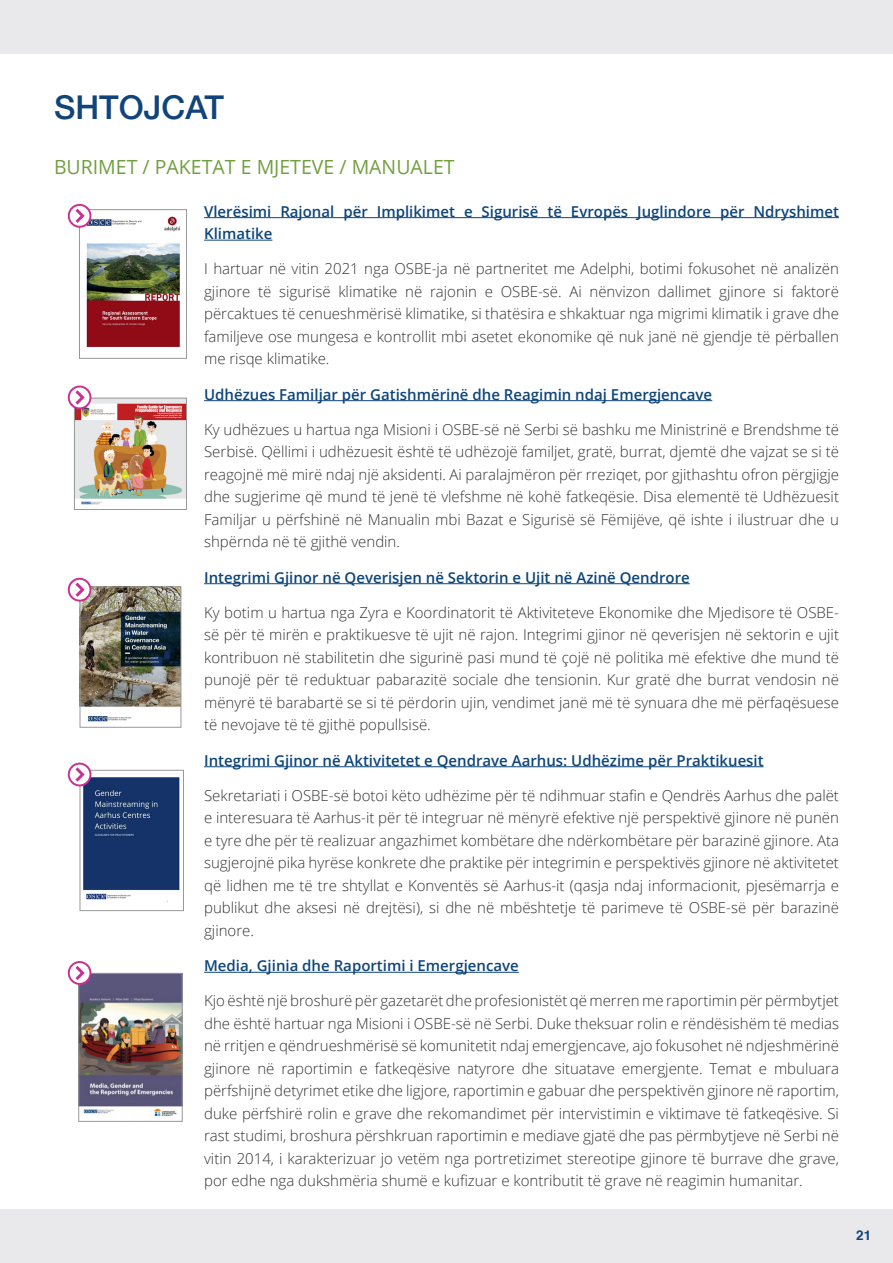
<style>
.page{position:relative;width:893px;height:1263px;background:#fff}
.page>*{position:absolute;margin:0;border:0;box-sizing:border-box;transform-origin:0 0}
.t1{font:500 33px "Helvetica Neue";color:#10447a}
.t2{font:19.5px "Open Sans";color:#729f40}
.t3{font:300 15px/22.5px "Open Sans";color:#323332;text-align:justify}
.t4{font:600 15px/22.5px "Open Sans";color:#0d4579}
.t5{font:700 13.5px "Helvetica";color:#0f457a}
</style>
<div class="page">
<div style="left:0;top:1209px;width:893px;height:54px;background:#e9e9eb"></div>
<div style="left:0;top:0;width:893px;height:54px;background:#e9e9eb"></div>
<hr style="left:204px;top:217px;width:635px;height:1px;background:#0d4579">
<hr style="left:204px;top:240px;width:68px;height:1px;background:#0d4579">
<hr style="left:204px;top:400px;width:508px;height:1px;background:#0d4579">
<hr style="left:204px;top:583px;width:486px;height:1px;background:#0d4579">
<hr style="left:204px;top:766px;width:560px;height:1px;background:#0d4579">
<hr style="left:204px;top:972px;width:315px;height:1px;background:#0d4579">
<img style="left:76px;top:400px;width:109px;height:105px">
<div style="left:74px;top:398px;width:113px;height:112px;border:1px solid #989999"></div>
<img style="left:82px;top:588px;width:97px;height:134px">
<div style="left:80px;top:586px;width:101px;height:142px;border:1px solid #989999"></div>
<img style="left:82px;top:772px;width:99px;height:130px">
<div style="left:80px;top:770px;width:104px;height:141px;border:1px solid #989999"></div>
<img style="left:86px;top:213px;width:94px;height:135px">
<div style="left:79px;top:209px;width:108px;height:150px;border:1px solid #989999"></div>
<svg style="left:68px;top:763px;width:23px;height:23px"></svg>
<svg style="left:68px;top:578px;width:23px;height:24px"></svg>
<svg style="left:68px;top:386px;width:23px;height:23px"></svg>
<svg style="left:68px;top:204px;width:23px;height:24px"></svg>
<img style="left:80px;top:975px;width:101px;height:144px">
<div style="left:78px;top:973px;width:105px;height:149px;border:1px solid #989999"></div>
<svg style="left:68px;top:961px;width:23px;height:24px"></svg>
<p class="t1" style="left:54px;top:88px;width:171px">SHTOJCAT</p>
<p class="t2" style="left:54px;top:154px;width:402px">BURIMET / PAKETAT E MJETEVE / MANUALET</p>
<p class="t4" style="left:204px;top:199px;width:636px">Vlerësimi Rajonal për Implikimet e Sigurisë të Evropës Juglindore për Ndryshimet<br>Klimatike</p>
<p class="t3" style="left:204px;top:257px;width:636px">I hartuar në vitin 2021 nga OSBE-ja në partneritet me Adelphi, botimi fokusohet në analizën gjinore të sigurisë klimatike në rajonin e OSBE-së. Ai nënvizon dallimet gjinore si faktorë përcaktues të cenueshmërisë klimatike, si thatësira e shkaktuar nga migrimi klimatik i grave dhe familjeve ose mungesa e kontrollit mbi asetet ekonomike që nuk janë në gjendje të përballen me risqe klimatike.</p>
<p class="t4" style="left:204px;top:383px;width:510px">Udhëzues Familjar për Gatishmërinë dhe Reagimin ndaj Emergjencave</p>
<p class="t3" style="left:204px;top:418px;width:636px">Ky udhëzues u hartua nga Misioni i OSBE-së në Serbi së bashku me Ministrinë e Brendshme të Serbisë. Qëllimi i udhëzuesit është të udhëzojë familjet, gratë, burrat, djemtë dhe vajzat se si të reagojnë më mirë ndaj një aksidenti. Ai paralajmëron për rreziqet, por gjithashtu ofron përgjigje dhe sugjerime që mund të jenë të vlefshme në kohë fatkeqësie. Disa elementë të Udhëzuesit Familjar u përfshinë në Manualin mbi Bazat e Sigurisë së Fëmijëve, që ishte i ilustruar dhe u shpërnda në të gjithë vendin.</p>
<p class="t4" style="left:204px;top:566px;width:487px">Integrimi Gjinor në Qeverisjen në Sektorin e Ujit në Azinë Qendrore</p>
<p class="t3" style="left:204px;top:601px;width:636px">Ky botim u hartua nga Zyra e Koordinatorit të Aktiviteteve Ekonomike dhe Mjedisore të OSBE&shy;së për të mirën e praktikuesve të ujit në rajon. Integrimi gjinor në qeverisjen në sektorin e ujit kontribuon në stabilitetin dhe sigurinë pasi mund të çojë në politika më efektive dhe mund të punojë për të reduktuar pabarazitë sociale dhe tensionin. Kur gratë dhe burrat vendosin në mënyrë të barabartë se si të përdorin ujin, vendimet janë më të synuara dhe më përfaqësuese të nevojave të të gjithë popullsisë.</p>
<p class="t4" style="left:204px;top:749px;width:561px">Integrimi Gjinor në Aktivitetet e Qendrave Aarhus: Udhëzime për Praktikuesit</p>
<p class="t3" style="left:204px;top:784px;width:636px">Sekretariati i OSBE-së botoi këto udhëzime për të ndihmuar stafin e Qendrës Aarhus dhe palët e interesuara të Aarhus-it për të integruar në mënyrë efektive një perspektivë gjinore në punën e tyre dhe për të realizuar angazhimet kombëtare dhe ndërkombëtare për barazinë gjinore. Ata sugjerojnë pika hyrëse konkrete dhe praktike për integrimin e perspektivës gjinore në aktivitetet që lidhen me të tre shtyllat e Konventës së Aarhus-it (qasja ndaj informacionit, pjesëmarrja e publikut dhe aksesi në drejtësi), si dhe në mbështetje të parimeve të OSBE-së për barazinë gjinore.</p>
<p class="t4" style="left:204px;top:954px;width:316px">Media, Gjinia dhe Raportimi i Emergjencave</p>
<p class="t3" style="left:204px;top:989px;width:636px">Kjo është një broshurë për gazetarët dhe profesionistët që merren me raportimin për përmbytjet dhe është hartuar nga Misioni i OSBE-së në Serbi. Duke theksuar rolin e rëndësishëm të medias në rritjen e qëndrueshmërisë së komunitetit ndaj emergjencave, ajo fokusohet në ndjeshmërinë gjinore në raportimin e fatkeqësive natyrore dhe situatave emergjente. Temat e mbuluara përfshijnë detyrimet etike dhe ligjore, raportimin e gabuar dhe perspektivën gjinore në raportim, duke përfshirë rolin e grave dhe rekomandimet për intervistimin e viktimave të fatkeqësive. Si rast studimi, broshura përshkruan raportimin e mediave gjatë dhe pas përmbytjeve në Serbi në vitin 2014, i karakterizuar jo vetëm nga portretizimet stereotipe gjinore të burrave dhe grave, por edhe nga dukshmëria shumë e kufizuar e kontributit të grave në reagimin humanitar.</p>
<p class="t5" style="left:856px;top:1224px;width:17px">21</p>
</div>
